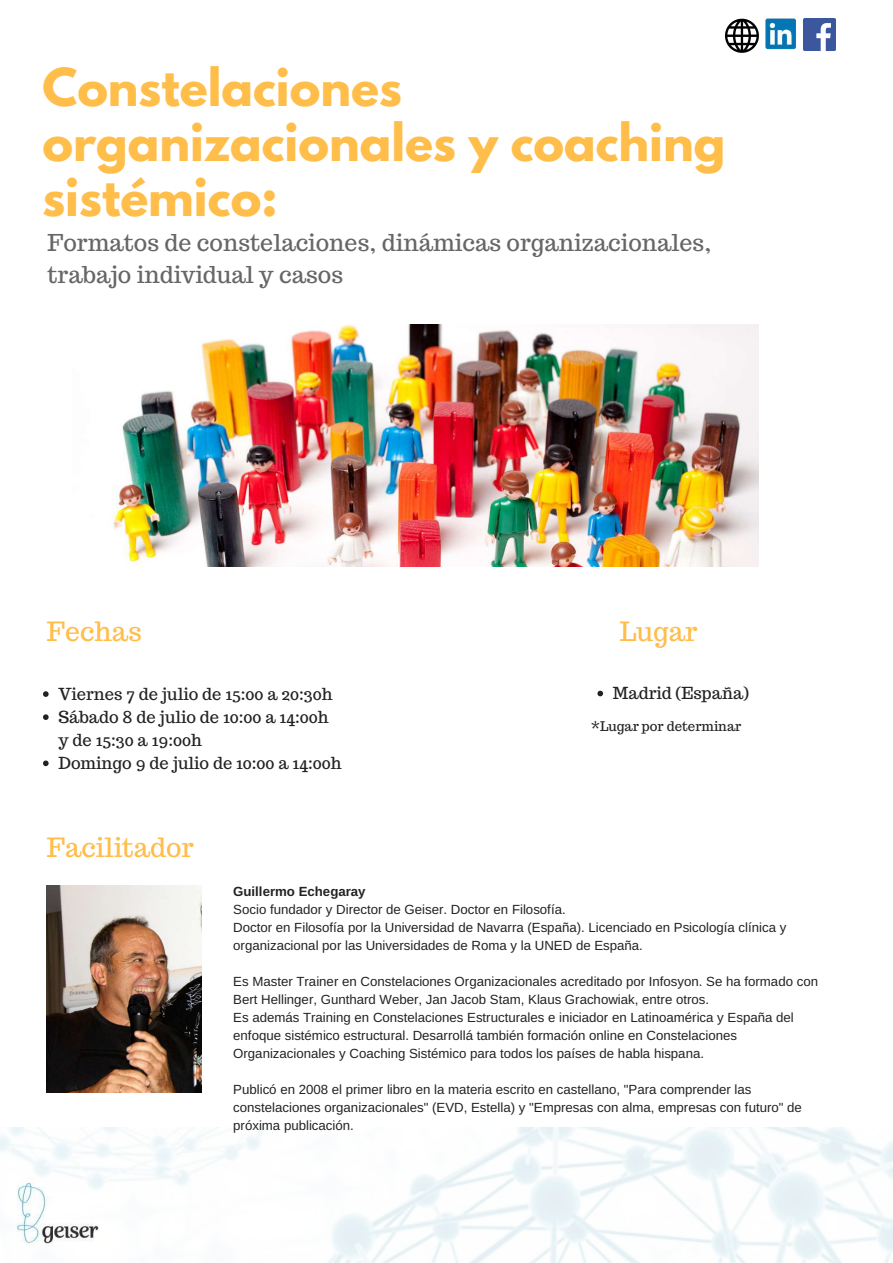
<style>
.page{position:relative;width:893px;height:1263px;background:#fff}
.page>*{position:absolute;margin:0;border:0;box-sizing:border-box;transform-origin:0 0}
.t1{font:700 46.35px/55.1px "League Spartan";color:#ffbd4a}
.t2{font:26.47px "Trocchi";color:#ffbd4a}
.t3{font:23.17px/32.1px "Trocchi";color:#666}
.t4{font:16.58px/23.1px "Trocchi";color:#222}
.t5{font:13.27px/18px "Arimo";color:#222}
.t6{font:13.27px "Trocchi";color:#222}
.t7{font:700 13.27px "Arimo";color:#222}
</style>
<div class="page">
<img style="left:113px;top:325px;width:645px;height:241px">
<img style="left:0;top:1127px;width:893px;height:136px">
<img style="left:725px;top:18px;width:34px;height:35px">
<img style="left:765px;top:18px;width:31px;height:32px">
<img style="left:803px;top:19px;width:32px;height:31px">
<svg style="left:43px;top:691px;width:6px;height:6px"></svg>
<svg style="left:43px;top:714px;width:6px;height:6px"></svg>
<svg style="left:43px;top:760px;width:6px;height:6px"></svg>
<svg style="left:597px;top:691px;width:6px;height:5px"></svg>
<img style="left:46px;top:885px;width:155px;height:208px">
<h1 class="t1" style="left:42px;top:66px;width:684px">Constelaciones organizacionales y coaching sistémico:</h1>
<h3 class="t3" style="left:48px;top:226px;width:665px">Formatos de constelaciones, dinámicas organizacionales, trabajo individual y casos</h3>
<h2 class="t2" style="left:47px;top:614px;width:96px">Fechas</h2>
<h2 class="t2" style="left:620px;top:614px;width:79px">Lugar</h2>
<p class="t4" style="left:58px;top:682px;width:285px">Viernes 7 de julio de 15:00 a 20:30h<br>Sábado 8 de julio de 10:00 a 14:00h y de 15:30 a 19:00h<br>Domingo 9 de julio de 10:00 a 14:00h</p>
<p class="t4" style="left:613px;top:681px;width:138px">Madrid (España)</p>
<p class="t6" style="left:591px;top:717px;width:152px">*Lugar por determinar</p>
<h2 class="t2" style="left:47px;top:830px;width:148px">Facilitador</h2>
<p class="t7" style="left:233px;top:883px;width:134px">Guillermo Echegaray</p>
<p class="t5" style="left:233px;top:900px;width:555px">Socio fundador y Director de Geiser. Doctor en Filosofía.<br>Doctor en Filosofía por la Universidad de Navarra (España). Licenciado en Psicología clínica y organizacional por las Universidades de Roma y la UNED de España.</p>
<p class="t5" style="left:233px;top:972px;width:586px">Es Master Trainer en Constelaciones Organizacionales acreditado por Infosyon. Se ha formado con Bert Hellinger, Gunthard Weber, Jan Jacob Stam, Klaus Grachowiak, entre otros.<br>Es además Training en Constelaciones Estructurales e iniciador en Latinoamérica y España del enfoque sistémico estructural. Desarrollá también formación online en Constelaciones Organizacionales y Coaching Sistémico para todos los países de habla hispana.</p>
<p class="t5" style="left:233px;top:1080px;width:570px">Publicó en 2008 el primer libro en la materia escrito en castellano, "Para comprender las constelaciones organizacionales" (EVD, Estella) y "Empresas con alma, empresas con futuro" de próxima publicación.</p>
</div>
